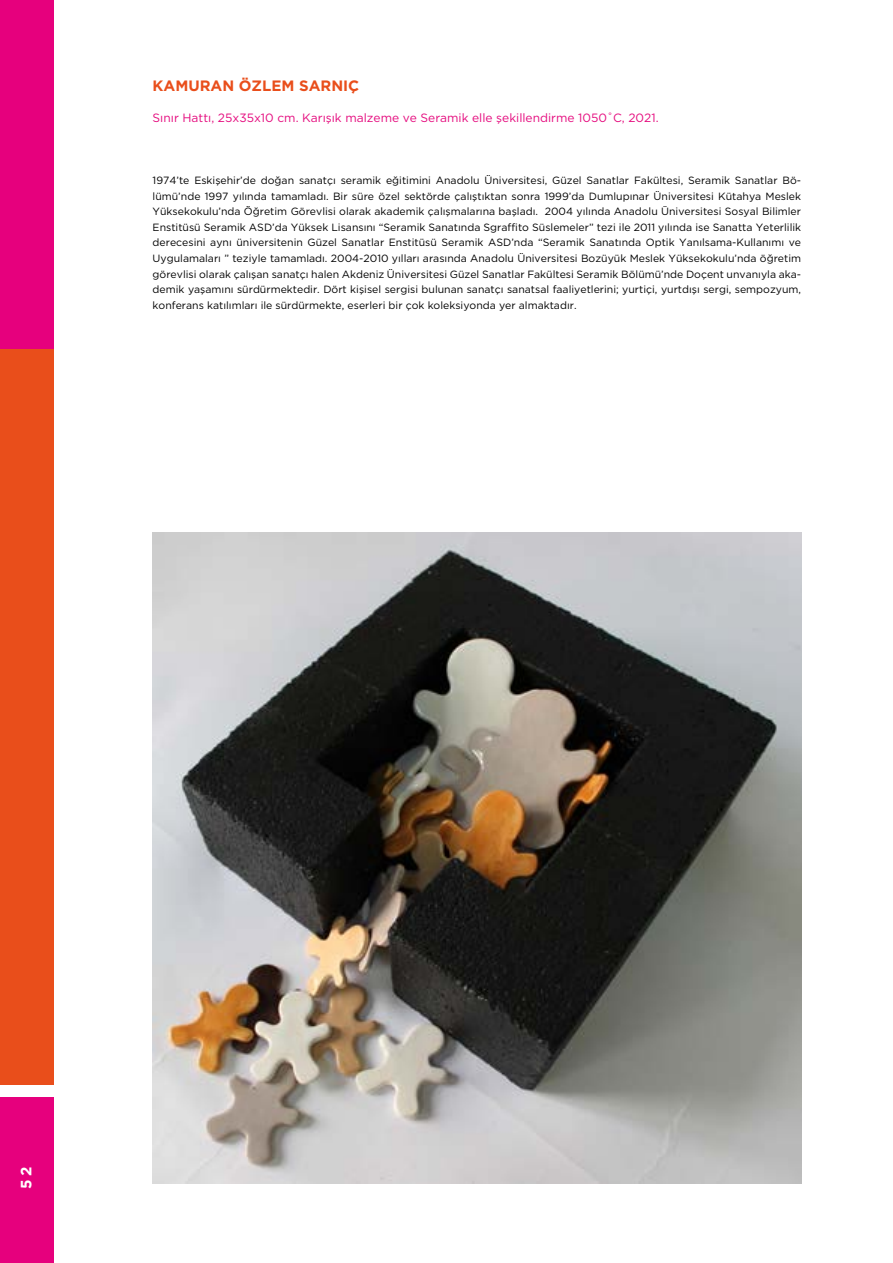
<style>
.page{position:relative;width:893px;height:1263px;background:#fff}
.page>*{position:absolute;margin:0;border:0;box-sizing:border-box;transform-origin:0 0}
.t1{font:700 15px "Gotham TRUN";color:#e94e1b}
.t2{font:700 15px "Gotham TRUN";color:#fff}
.t3{font:12px "Gotham TRUN";color:#e50b7e}
.t4{font:10.5px/15.6px "Gotham TRUN";color:#000;text-align:justify}
</style>
<div class="page">
<div style="left:0;top:349px;width:54px;height:735px;background:#e94e1b"></div>
<div style="left:0;top:0;width:54px;height:349px;background:#e6007d"></div>
<div style="left:0;top:1097px;width:54px;height:166px;background:#e6007d"></div>
<img style="left:153px;top:533px;width:648px;height:650px">
<h1 class="t1" style="left:153px;top:77px;width:208px">KAMURAN ÖZLEM SARNIÇ</h1>
<p class="t3" style="left:153px;top:111px;width:507px">Sınır Hattı, 25x35x10 cm. Karışık malzeme ve Seramik elle şekillendirme 1050˚C, 2021.</p>
<p class="t4" style="left:153px;top:172px;width:650px">1974’te Eskişehir’de doğan sanatçı seramik eğitimini Anadolu Üniversitesi, Güzel Sanatlar Fakültesi, Seramik Sanatlar Bö&shy;lümü’nde 1997 yılında tamamladı. Bir süre özel sektörde çalıştıktan sonra 1999’da Dumlupınar Üniversitesi Kütahya Meslek Yüksekokulu’nda Öğretim Görevlisi olarak akademik çalışmalarına başladı. 2004 yılında Anadolu Üniversitesi Sosyal Bilimler Enstitüsü Seramik ASD’da Yüksek Lisansını “Seramik Sanatında Sgraffito Süslemeler” tezi ile 2011 yılında ise Sanatta Yeterlilik derecesini aynı üniversitenin Güzel Sanatlar Enstitüsü Seramik ASD’nda “Seramik Sanatında Optik Yanılsama-Kullanımı ve Uygulamaları ” teziyle tamamladı. 2004-2010 yılları arasında Anadolu Üniversitesi Bozüyük Meslek Yüksekokulu’nda öğretim görevlisi olarak çalışan sanatçı halen Akdeniz Üniversitesi Güzel Sanatlar Fakültesi Seramik Bölümü’nde Doçent unvanıyla aka&shy;demik yaşamını sürdürmektedir. Dört kişisel sergisi bulunan sanatçı sanatsal faaliyetlerini; yurtiçi, yurtdışı sergi, sempozyum, konferans katılımları ile sürdürmekte, eserleri bir çok koleksiyonda yer almaktadır.</p>
<h1 class="t2" style="left:18px;top:1188px;width:24px;rotate:-90deg">52</h1>
</div>
